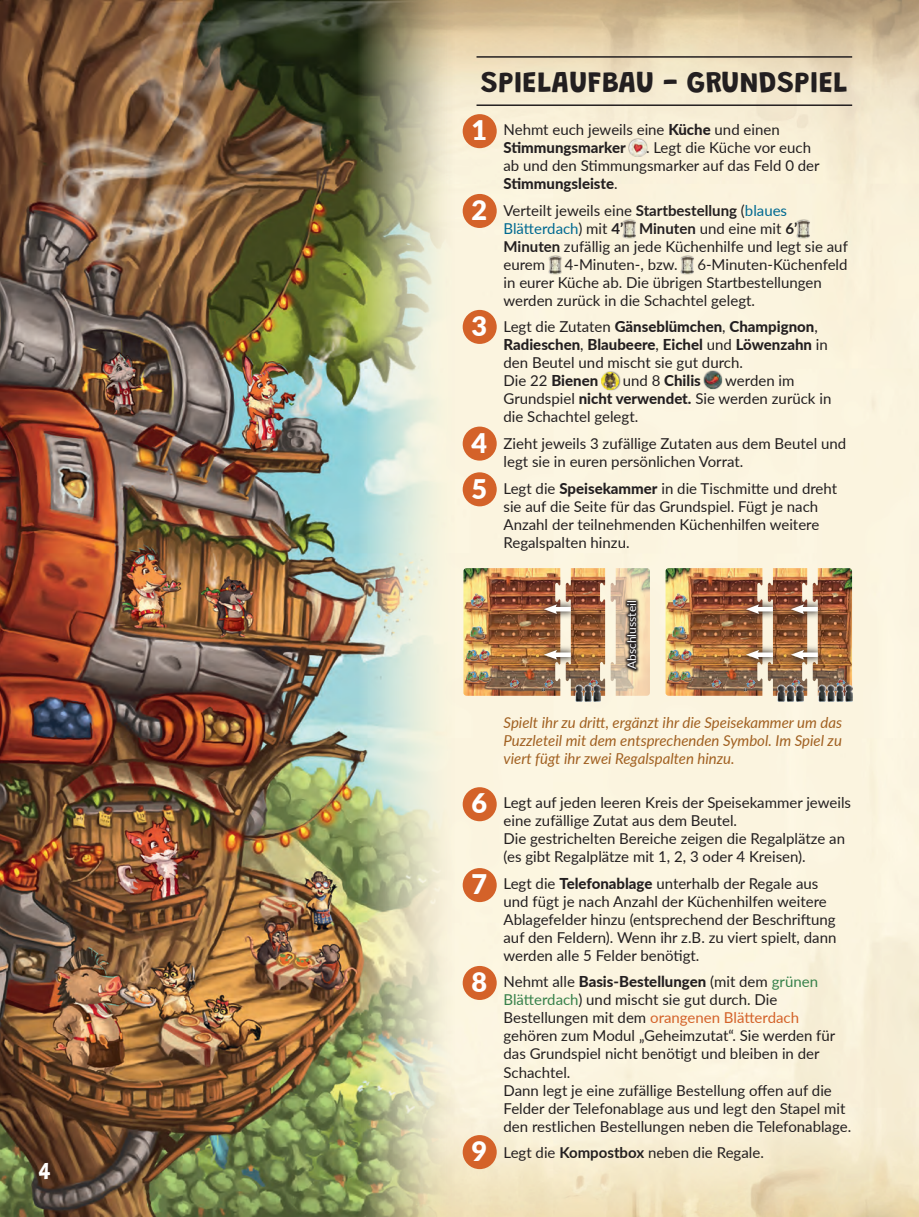
<style>
.page{position:relative;width:919px;height:1217px;background:#fff}
.page>*{position:absolute;margin:0;border:0;box-sizing:border-box;transform-origin:0 0}
.t1{font:100 30px "Grandstander";letter-spacing:.005em;color:#231f20}
.t2{font:900 27px/45.8px "Lato";color:#fff}
.t3{font:100 24px "Grandstander";color:#fff}
.t4{font:15px/18px "Lato";color:#231f20}
.t5{font:800 15px/18px "Lato";color:#231f20}
.t6{font:italic 15px/18px "Lato";color:#a16021;text-align:justify}
.t7{font:12px "Lato";color:#fff}
.s1{font-weight:800}
.s2{font-weight:700}
.s3{color:#006991}
.s4{font-weight:400}
.s5{color:#37814b}
.s6{color:#d46229}
</style>
<div class="page">
<img style="left:503px;top:0;width:415px;height:1216px">
<img style="left:0;top:0;width:503px;height:1216px">
<hr style="left:476px;top:56px;width:376px;height:2px;background:#231f20">
<hr style="left:476px;top:104px;width:376px;height:2px;background:#231f20">
<div style="left:628px;top:138px;width:19px;height:19px;background:#231f20;opacity:.75"></div>
<img style="left:629px;top:139px;width:17px;height:17px">
<div style="left:622px;top:219px;width:14px;height:19px;background:#231f20;opacity:.75"></div>
<img style="left:623px;top:220px;width:12px;height:17px">
<div style="left:796px;top:219px;width:14px;height:19px;background:#231f20;opacity:.75"></div>
<img style="left:797px;top:220px;width:12px;height:17px">
<div style="left:548px;top:255px;width:14px;height:19px;background:#231f20;opacity:.75"></div>
<img style="left:549px;top:256px;width:12px;height:17px">
<div style="left:680px;top:255px;width:14px;height:19px;background:#231f20;opacity:.75"></div>
<img style="left:681px;top:256px;width:12px;height:17px">
<div style="left:600px;top:371px;width:20px;height:20px;background:#231f20;opacity:.75"></div>
<img style="left:601px;top:372px;width:17px;height:17px">
<div style="left:703px;top:370px;width:20px;height:20px;background:#231f20;opacity:.75"></div>
<img style="left:704px;top:371px;width:17px;height:17px">
<div style="left:462px;top:114px;width:34px;height:34px;background:#d46229;border-radius:50%"></div>
<div style="left:462px;top:194px;width:34px;height:34px;background:#d46229;border-radius:50%"></div>
<div style="left:462px;top:310px;width:34px;height:34px;background:#d46229;border-radius:50%"></div>
<div style="left:462px;top:426px;width:34px;height:34px;background:#d46229;border-radius:50%"></div>
<div style="left:462px;top:472px;width:34px;height:34px;background:#d46229;border-radius:50%"></div>
<div style="left:462px;top:787px;width:34px;height:34px;background:#d46229;border-radius:50%"></div>
<div style="left:462px;top:867px;width:34px;height:34px;background:#d46229;border-radius:50%"></div>
<div style="left:462px;top:965px;width:34px;height:34px;background:#d46229;border-radius:50%"></div>
<div style="left:462px;top:1134px;width:34px;height:34px;background:#d46229;border-radius:50%"></div>
<img style="left:463px;top:568px;width:97px;height:127px">
<img style="left:468px;top:591px;width:18px;height:18px">
<img style="left:468px;top:623px;width:18px;height:18px">
<img style="left:479px;top:647px;width:12px;height:15px">
<img style="left:465px;top:647px;width:14px;height:15px">
<img style="left:479px;top:669px;width:12px;height:14px">
<img style="left:465px;top:669px;width:14px;height:14px">
<svg style="left:509px;top:677px;width:11px;height:12px"></svg>
<svg style="left:540px;top:677px;width:14px;height:15px"></svg>
<img style="left:565px;top:568px;width:40px;height:127px">
<svg style="left:585px;top:677px;width:14px;height:7px"></svg>
<img style="left:610px;top:568px;width:40px;height:127px">
<img style="left:575px;top:684px;width:26px;height:17px">
<svg style="left:537px;top:597px;width:41px;height:24px"></svg>
<div style="left:553px;top:606px;width:17px;height:5px;background:#fff"></div>
<svg style="left:543px;top:604px;width:14px;height:10px"></svg>
<svg style="left:537px;top:643px;width:41px;height:23px"></svg>
<svg style="left:557px;top:652px;width:13px;height:4px"></svg>
<svg style="left:543px;top:649px;width:14px;height:10px"></svg>
<img style="left:665px;top:568px;width:97px;height:127px">
<img style="left:670px;top:591px;width:18px;height:18px">
<img style="left:670px;top:623px;width:18px;height:18px">
<img style="left:681px;top:647px;width:12px;height:15px">
<img style="left:667px;top:647px;width:14px;height:15px">
<img style="left:681px;top:669px;width:12px;height:14px">
<img style="left:667px;top:669px;width:14px;height:14px">
<svg style="left:711px;top:677px;width:11px;height:12px"></svg>
<svg style="left:742px;top:677px;width:14px;height:15px"></svg>
<img style="left:767px;top:568px;width:40px;height:127px">
<svg style="left:787px;top:677px;width:14px;height:7px"></svg>
<img style="left:812px;top:568px;width:40px;height:127px">
<svg style="left:832px;top:677px;width:14px;height:7px"></svg>
<img style="left:777px;top:684px;width:26px;height:17px">
<svg style="left:739px;top:597px;width:41px;height:24px"></svg>
<div style="left:755px;top:606px;width:17px;height:5px;background:#fff"></div>
<svg style="left:745px;top:604px;width:14px;height:10px"></svg>
<svg style="left:739px;top:643px;width:41px;height:23px"></svg>
<svg style="left:759px;top:652px;width:13px;height:4px"></svg>
<svg style="left:745px;top:649px;width:14px;height:10px"></svg>
<svg style="left:784px;top:597px;width:41px;height:24px"></svg>
<div style="left:800px;top:606px;width:17px;height:5px;background:#fff"></div>
<svg style="left:790px;top:604px;width:14px;height:10px"></svg>
<svg style="left:784px;top:643px;width:41px;height:23px"></svg>
<svg style="left:804px;top:652px;width:13px;height:4px"></svg>
<svg style="left:790px;top:649px;width:14px;height:10px"></svg>
<img style="left:818px;top:684px;width:34px;height:17px">
<svg style="left:624px;top:598px;width:15px;height:74px"></svg>
<h3 class="t3" style="left:38px;top:1152px;width:15px">4</h3>
<h1 class="t1" style="left:481px;top:59px;width:368px">SPIELAUFBAU - GRUNDSPIEL</h1>
<p class="t4" style="left:503px;top:120px;width:278px;text-indent:-27px">1. Nehmt euch jeweils eine <span class="s1">Küche</span> und einen<br><span class="s1">Stimmungsmarker</span></p>
<h2 class="t2" style="left:471px;top:106px;width:17px">1</h2>
<p class="t4" style="left:503px;top:138px;width:317px;text-indent:142px">. Legt die Küche vor euch ab und den Stimmungsmarker auf das Feld 0 der<br><span class="s1">Stimmungsleiste</span>.</p>
<p class="t4" style="left:503px;top:201px;width:346px;text-indent:-27px">2. Verteilt jeweils eine <span class="s2">Startbestellung</span> (<span class="s3">blaues Blätterdach</span>) mit <span class="s2">4’ Minuten</span> und eine mit <span class="s2">6’ Minuten</span> zufällig an jede Küchenhilfe und legt sie auf eurem</p>
<h2 class="t2" style="left:471px;top:186px;width:17px">2</h2>
<p class="t4" style="left:503px;top:255px;width:345px;text-indent:194px">6-Minuten-Küchenfeld in eurer Küche ab. Die übrigen Startbestellungen werden zurück in die Schachtel gelegt.</p>
<p class="t5" style="left:503px;top:317px;width:326px;text-indent:-27px"><span class="s4">3. Legt die Zutaten</span> Gänseblümchen<span class="s4">,</span> Champignon<span class="s4">, </span>Radieschen<span class="s4">,</span> Blaubeere<span class="s4">,</span> Eichel <span class="s4">und</span> Löwenzahn <span class="s4">in den Beutel und mischt sie gut durch.<br>Die 22</span> Bienen</p>
<p class="t4" style="left:564px;top:255px;width:114px">4-Minuten-, bzw.</p>
<h2 class="t2" style="left:471px;top:302px;width:17px">3</h2>
<p class="t5" style="left:622px;top:371px;width:80px"><span class="s4">und 8</span> Chilis</p>
<p class="t4" style="left:503px;top:371px;width:329px;text-indent:222px">werden im<br>Grundspiel <span class="s1">nicht verwendet.</span> Sie werden zurück in die Schachtel gelegt.</p>
<p class="t4" style="left:503px;top:434px;width:344px;text-indent:-27px">4. Zieht jeweils 3 zufällige Zutaten aus dem Beutel und legt sie in euren persönlichen Vorrat.</p>
<p class="t4" style="left:503px;top:478px;width:335px;text-indent:-27px">5. Legt die <span class="s1">Speisekammer</span> in die Tischmitte und dreht sie auf die Seite für das Grundspiel. Fügt je nach Anzahl der teilnehmenden Küchenhilfen weitere Regalspalten hinzu.</p>
<h2 class="t2" style="left:471px;top:419px;width:17px">4<br>5</h2>
<p class="t7" style="left:623px;top:669px;width:70px;rotate:-90deg">Abschlussteil</p>
<p class="t6" style="left:503px;top:712px;width:340px">Spielt ihr zu dritt, ergänzt ihr die Speisekammer um das Puzzleteil mit dem entsprechenden Symbol. Im Spiel zu viert fügt ihr zwei Regalspalten hinzu.</p>
<p class="t4" style="left:503px;top:793px;width:349px;text-indent:-27px">6. Legt auf jeden leeren Kreis der Speisekammer jeweils eine zufällige Zutat aus dem Beutel.<br>Die gestrichelten Bereiche zeigen die Regalplätze an (es gibt Regalplätze mit 1, 2, 3 oder 4 Kreisen).</p>
<p class="t4" style="left:503px;top:873px;width:334px;text-indent:-27px">7. Legt die <span class="s1">Telefonablage</span> unterhalb der Regale aus und fügt je nach Anzahl der Küchenhilfen weitere Ablagefelder hinzu (entsprechend der Beschriftung auf den Feldern). Wenn ihr z.B. zu viert spielt, dann werden alle 5 Felder benötigt.</p>
<p class="t4" style="left:503px;top:972px;width:349px;text-indent:-27px">8. Nehmt alle <span class="s1">Basis-Bestellungen</span> (mit dem <span class="s5">grünen Blätterdach</span>) und mischt sie gut durch. Die Bestellungen mit dem <span class="s6">orangenen Blätterdach </span>gehören zum Modul „Geheimzutat“. Sie werden für das Grundspiel nicht benötigt und bleiben in der Schachtel.<br>Dann legt je eine zufällige Bestellung offen auf die Felder der Telefonablage aus und legt den Stapel mit den restlichen Bestellungen neben die Telefonablage.</p>
<p class="t4" style="left:476px;top:1142px;width:289px">9. Legt die <span class="s2">Kompostbox</span> neben die Regale.</p>
<h2 class="t2" style="left:471px;top:779px;width:17px">6</h2>
<h2 class="t2" style="left:471px;top:860px;width:17px">7</h2>
<h2 class="t2" style="left:471px;top:958px;width:17px">8</h2>
<h2 class="t2" style="left:471px;top:1127px;width:17px">9</h2>
</div>
